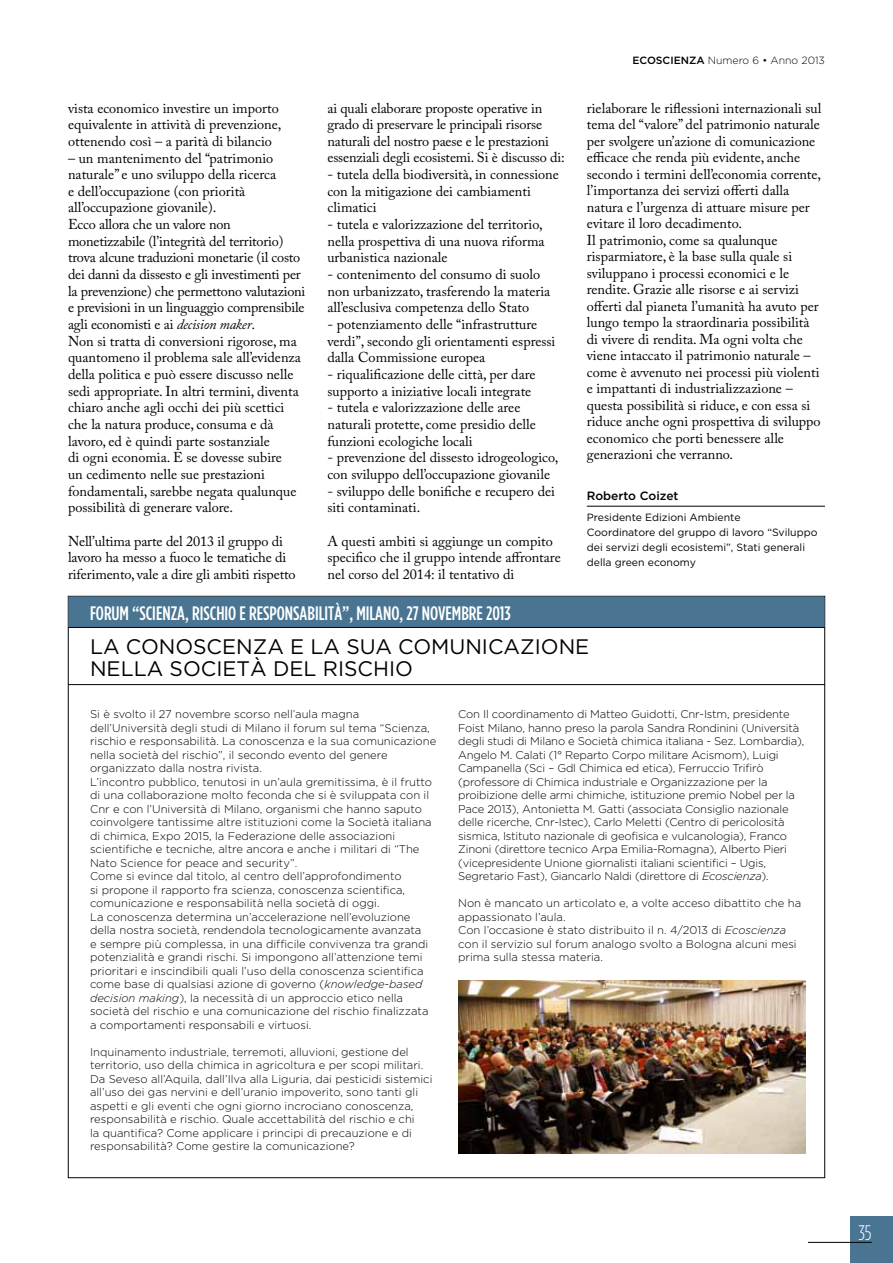
<style>
.page{position:relative;width:893px;height:1263px;background:#fff}
.page>*{position:absolute;margin:0;border:0;box-sizing:border-box;transform-origin:0 0}
.t1{font:21px "Gotham HTF";color:#000}
.t2{font:300 condensed 21px "Gotham HTF";color:#fff}
.t3{font:500 condensed 19.5px "Gotham HTF";color:#fff}
.t4{font:14.25px/16.6px "Adobe Caslon Pro";color:#000}
.t5{font:500 12px "Gotham";color:#000}
.t6{font:300 11.25px/13.5px "Gotham HTF";color:#000}
.t7{font:10.5px/15px "Gotham HTF";color:#000}
.t8{font:300 10.5px "Gotham HTF";color:#000}
.s1{font-style:italic}
.s2{font-weight:500}
</style>
<div class="page">
<div style="left:850px;top:1216px;width:43px;height:47px;background:#497593"></div>
<hr style="left:808px;top:1242px;width:64px;height:1px;background:#000">
<hr style="left:587px;top:506px;width:238px;height:1px;background:#000">
<div style="left:68px;top:596px;width:756px;height:31px;background:#497593;border:2px solid #497593"></div>
<hr style="left:68px;top:684px;width:757px;height:1px;background:#000">
<hr style="left:68px;top:627px;width:757px;height:1px;background:#000">
<img style="left:458px;top:981px;width:347px;height:173px">
<p class="t4" style="left:68px;top:99px;width:215px">vista economico investire un importo equivalente in attività di prevenzione, ottenendo così – a parità di bilancio</p>
<p class="t4" style="left:68px;top:149px;width:239px">– un mantenimento del “patrimonio naturale” e uno sviluppo della ricerca<br>e dell’occupazione (con priorità all’occupazione giovanile).<br>Ecco allora che un valore non monetizzabile (l’integrità del territorio) trova alcune traduzioni monetarie (il costo dei danni da dissesto e gli investimenti per la prevenzione) che permettono valutazioni e previsioni in un linguaggio comprensibile agli economisti e ai <span class="s1">decision maker</span>.<br>Non si tratta di conversioni rigorose, ma quantomeno il problema sale all’evidenza della politica e può essere discusso nelle sedi appropriate. In altri termini, diventa chiaro anche agli occhi dei più scettici che la natura produce, consuma e dà lavoro, ed è quindi parte sostanziale<br>di ogni economia. E se dovesse subire<br>un cedimento nelle sue prestazioni fondamentali, sarebbe negata qualunque possibilità di generare valore.</p>
<p class="t4" style="left:68px;top:532px;width:229px">Nell’ultima parte del 2013 il gruppo di lavoro ha messo a fuoco le tematiche di riferimento, vale a dire gli ambiti rispetto</p>
<p class="t4" style="left:327px;top:99px;width:239px">ai quali elaborare proposte operative in grado di preservare le principali risorse naturali del nostro paese e le prestazioni essenziali degli ecosistemi. Si è discusso di:</p>
<p class="t4" style="left:327px;top:166px;width:233px">- tutela della biodiversità, in connessione con la mitigazione dei cambiamenti climatici</p>
<p class="t4" style="left:327px;top:216px;width:219px">- tutela e valorizzazione del territorio, nella prospettiva di una nuova riforma urbanistica nazionale</p>
<p class="t4" style="left:327px;top:266px;width:224px">- contenimento del consumo di suolo non urbanizzato, trasferendo la materia all’esclusiva competenza dello Stato</p>
<p class="t4" style="left:327px;top:316px;width:229px">- potenziamento delle “infrastrutture verdi”, secondo gli orientamenti espressi dalla Commissione europea</p>
<p class="t4" style="left:327px;top:366px;width:210px">- riqualificazione delle città, per dare supporto a iniziative locali integrate</p>
<p class="t4" style="left:327px;top:399px;width:210px">- tutela e valorizzazione delle aree naturali protette, come presidio delle funzioni ecologiche locali</p>
<p class="t4" style="left:327px;top:449px;width:232px">- prevenzione del dissesto idrogeologico, con sviluppo dell’occupazione giovanile</p>
<p class="t4" style="left:327px;top:482px;width:229px">- sviluppo delle bonifiche e recupero dei siti contaminati.</p>
<p class="t4" style="left:327px;top:532px;width:235px">A questi ambiti si aggiunge un compito specifico che il gruppo intende affrontare nel corso del 2014: il tentativo di</p>
<p class="t3" style="left:90px;top:603px;width:57px">FORUM “SCIENZA</p>
<p class="t3" style="left:185px;top:603px;width:72px">, RISCHIO ERESPONSABILIT</p>
<p class="t3" style="left:334px;top:603px;width:40px">À”, MILANO</p>
<p class="t3" style="left:399px;top:603px;width:55px">, 27 NOVEMBRE</p>
<p class="t3" style="left:486px;top:603px;width:26px">2013</p>
<p class="t8" style="left:632px;top:55px;width:194px"><span class="s2">ECOSCIENZA</span> Numero 6 • Anno 2013</p>
<p class="t4" style="left:587px;top:99px;width:236px">rielaborare le riflessioni internazionali sul tema del “valore” del patrimonio naturale per svolgere un’azione di comunicazione efficace che renda più evidente, anche secondo i termini dell’economia corrente, l’importanza dei servizi offerti dalla natura e l’urgenza di attuare misure per evitare il loro decadimento.<br>Il patrimonio, come sa qualunque risparmiatore, è la base sulla quale si sviluppano i processi economici e le rendite. Grazie alle risorse e ai servizi offerti dal pianeta l’umanità ha avuto per lungo tempo la straordinaria possibilità di vivere di rendita. Ma ogni volta che viene intaccato il patrimonio naturale – come è avvenuto nei processi più violenti e impattanti di industrializzazione – questa possibilità si riduce, e con essa si riduce anche ogni prospettiva di sviluppo economico che porti benessere alle generazioni che verranno.</p>
<p class="t5" style="left:587px;top:488px;width:93px">Roberto Coizet</p>
<p class="t7" style="left:587px;top:510px;width:232px">Presidente Edizioni Ambiente<br>Coordinatore del gruppo di lavoro “Sviluppo dei servizi degli ecosistemi”, Stati generali della green economy</p>
<p class="t1" style="left:90px;top:635px;width:53px">La conoscenza</p>
<p class="t1" style="left:290px;top:635px;width:125px">ela suacom</p>
<p class="t1" style="left:449px;top:635px;width:31px">unicazione</p>
<p class="t1" style="left:90px;top:657px;width:16px">nella</p>
<p class="t1" style="left:170px;top:657px;width:14px">socie</p>
<p class="t1" style="left:237px;top:657px;width:51px">tà del</p>
<p class="t1" style="left:323px;top:657px;width:13px">risc</p>
<p class="t1" style="left:373px;top:657px;width:28px">hio</p>
<p class="t6" style="left:90px;top:707px;width:348px">Si è svolto il 27 novembre scorso nell’aula magna dell’Università degli studi di Milano il forum sul tema “Scienza, rischio e responsabilità. La conoscenza e la sua comunicazione nella società del rischio”, il secondo evento del genere organizzato dalla nostra rivista.<br>L’incontro pubblico, tenutosi in un’aula gremitissima, è il frutto di una collaborazione molto feconda che si è sviluppata con il Cnr e con l’Università di Milano, organismi che hanno saputo coinvolgere tantissime altre istituzioni come la Società italiana di chimica, Expo 2015, la Federazione delle associazioni scientifiche e tecniche, altre ancora e anche i militari di “The Nato Science for peace and security”.<br>Come si evince dal titolo, al centro dell’approfondimento<br>si propone il rapporto fra scienza, conoscenza scientifica, comunicazione e responsabilità nella società di oggi.<br>La conoscenza determina un’accelerazione nell’evoluzione della nostra società, rendendola tecnologicamente avanzata<br>e sempre più complessa, in una difficile convivenza tra grandi potenzialità e grandi rischi. Si impongono all’attenzione temi prioritari e inscindibili quali l’uso della conoscenza scientifica come base di qualsiasi azione di governo (<span class="s1">knowledge-based decision making</span>), la necessità di un approccio etico nella società del rischio e una comunicazione del rischio finalizzata a comportamenti responsabili e virtuosi.</p>
<p class="t6" style="left:90px;top:1045px;width:344px">Inquinamento industriale, terremoti, alluvioni, gestione del territorio, uso della chimica in agricoltura e per scopi militari.<br>Da Seveso all’Aquila, dall’Ilva alla Liguria, dai pesticidi sistemici all’uso dei gas nervini e dell’uranio impoverito, sono tanti gli aspetti e gli eventi che ogni giorno incrociano conoscenza, responsabilità e rischio. Quale accettabilità del rischio e chi<br>la quantifica? Come applicare i principi di precauzione e di responsabilità? Come gestire la comunicazione?</p>
<p class="t6" style="left:458px;top:707px;width:348px">Con Il coordinamento di Matteo Guidotti, Cnr-Istm, presidente Foist Milano, hanno preso la parola Sandra Rondinini (Università degli studi di Milano e Società chimica italiana - Sez. Lombardia), Angelo M. Calati (1° Reparto Corpo militare Acismom), Luigi Campanella (Sci – Gdl Chimica ed etica), Ferruccio Trifirò (professore di Chimica industriale e Organizzazione per la proibizione delle armi chimiche, istituzione premio Nobel per la Pace 2013), Antonietta M. Gatti (associata Consiglio nazionale delle ricerche, Cnr-Istec), Carlo Meletti (Centro di pericolosità sismica, Istituto nazionale di geofisica e vulcanologia), Franco Zinoni (direttore tecnico Arpa Emilia-Romagna), Alberto Pieri (vicepresidente Unione giornalisti italiani scientifici – Ugis, Segretario Fast), Giancarlo Naldi (direttore di <span class="s1">Ecoscienza</span>).</p>
<p class="t6" style="left:458px;top:896px;width:344px">Non è mancato un articolato e, a volte acceso dibattito che ha appassionato l’aula.<br>Con l’occasione è stato distribuito il n. 4/2013 di <span class="s1">Ecoscienza </span>con il servizio sul forum analogo svolto a Bologna alcuni mesi prima sulla stessa materia.</p>
<p class="t2" style="left:858px;top:1221px;width:15px">35</p>
</div>
